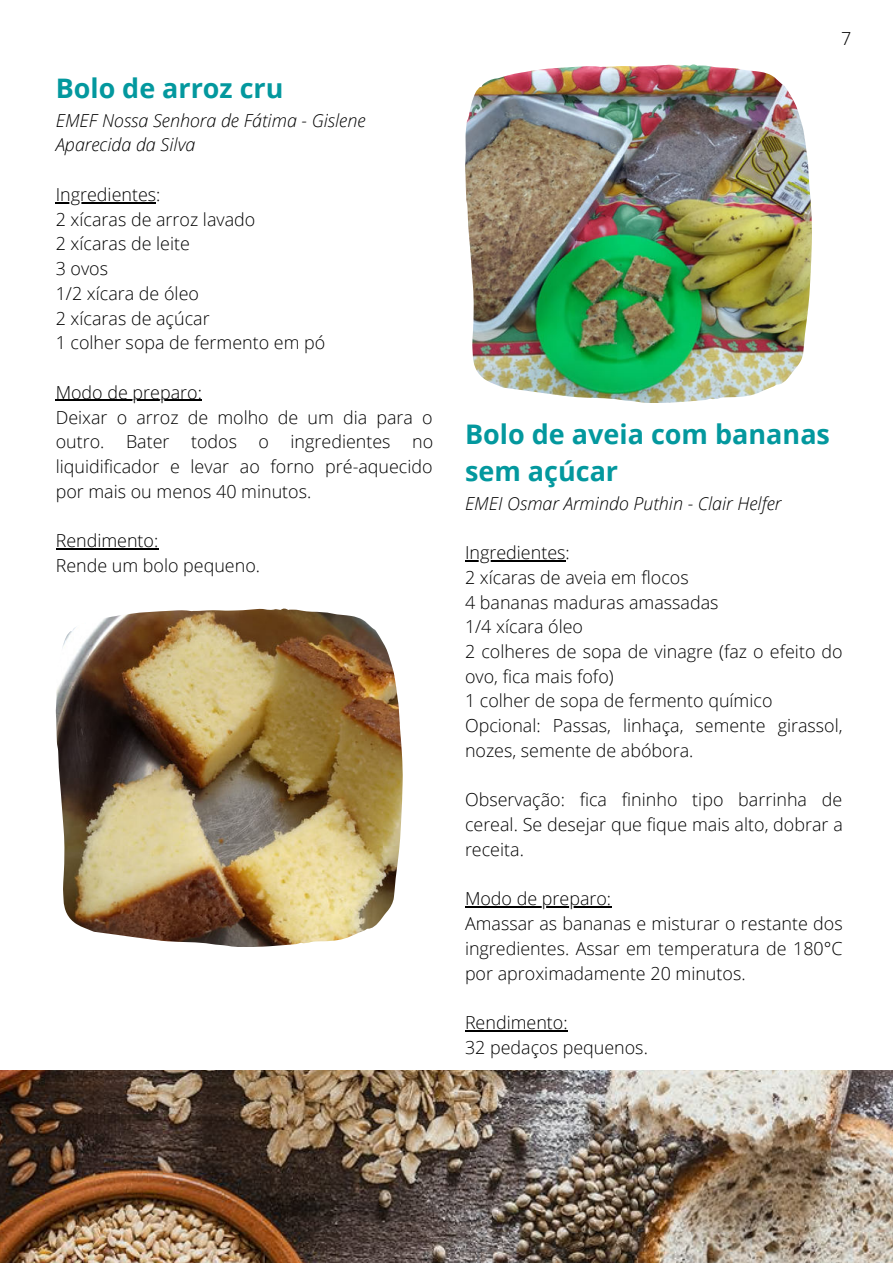
<style>
.page{position:relative;width:893px;height:1264px;background:#fff}
.page>*{position:absolute;margin:0;border:0;box-sizing:border-box;transform-origin:0 0}
.t1{font:700 27px/37px "Open Sans";color:#03989e}
.t2{font:700 26.85px "Open Sans";color:#03989e}
.t3{font:300 18px "Open Sans";color:#000}
.t4{font:300 17.85px/24.8px "Open Sans";color:#000}
.t5{font:italic 300 17.85px/24.8px "Open Sans";color:#000}
</style>
<div class="page">
<img style="left:0;top:1070px;width:892px;height:192px">
<img style="left:465px;top:64px;width:346px;height:338px">
<img style="left:56px;top:608px;width:346px;height:338px">
<hr style="left:56px;top:202px;width:100px;height:1px;background:#000">
<hr style="left:56px;top:400px;width:146px;height:1px;background:#000">
<hr style="left:56px;top:548px;width:102px;height:1px;background:#000">
<hr style="left:465px;top:560px;width:100px;height:1px;background:#000">
<hr style="left:465px;top:906px;width:146px;height:1px;background:#000">
<hr style="left:465px;top:1030px;width:102px;height:1px;background:#000">
<h2 class="t2" style="left:56px;top:70px;width:229px">Bolo de arroz cru</h2>
<p class="t5" style="left:56px;top:107px;width:311px">EMEF Nossa Senhora de Fátima - Gislene<br>Aparecida da Silva</p>
<p class="t4" style="left:56px;top:181px;width:271px">Ingredientes:<br>2 xícaras de arroz lavado<br>2 xícaras de leite<br>3 ovos<br>1/2 xícara de óleo<br>2 xícaras de açúcar<br>1 colher sopa de fermento em pó</p>
<p class="t4" style="left:56px;top:379px;width:379px">Modo de preparo:<br>Deixar o arroz de molho de um dia para o outro. Bater todos o ingredientes no liquidificador e levar ao forno pré-aquecido por mais ou menos 40 minutos.</p>
<p class="t4" style="left:56px;top:528px;width:206px">Rendimento:<br>Rende um bolo pequeno.</p>
<p class="t3" style="left:841px;top:26px;width:12px">7</p>
<h1 class="t1" style="left:465px;top:415px;width:366px">Bolo de aveia com bananas sem açúcar</h1>
<p class="t5" style="left:465px;top:490px;width:318px">EMEI Osmar Armindo Puthin - Clair Helfer</p>
<p class="t4" style="left:465px;top:539px;width:379px">Ingredientes:<br>2 xícaras de aveia em flocos<br>4 bananas maduras amassadas<br>1/4 xícara óleo<br>2 colheres de sopa de vinagre (faz o efeito do ovo, fica mais fofo)<br>1 colher de sopa de fermento químico<br>Opcional: Passas, linhaça, semente girassol, nozes, semente de abóbora.</p>
<p class="t4" style="left:465px;top:787px;width:379px;text-align:justify">Observação: fica fininho tipo barrinha de cereal. Se desejar que fique mais alto, dobrar a receita.</p>
<p class="t4" style="left:465px;top:886px;width:379px">Modo de preparo:<br>Amassar as bananas e misturar o restante dos ingredientes. Assar em temperatura de 180°C por aproximadamente 20 minutos.</p>
<p class="t4" style="left:465px;top:1009px;width:184px">Rendimento:<br>32 pedaços pequenos.</p>
</div>
